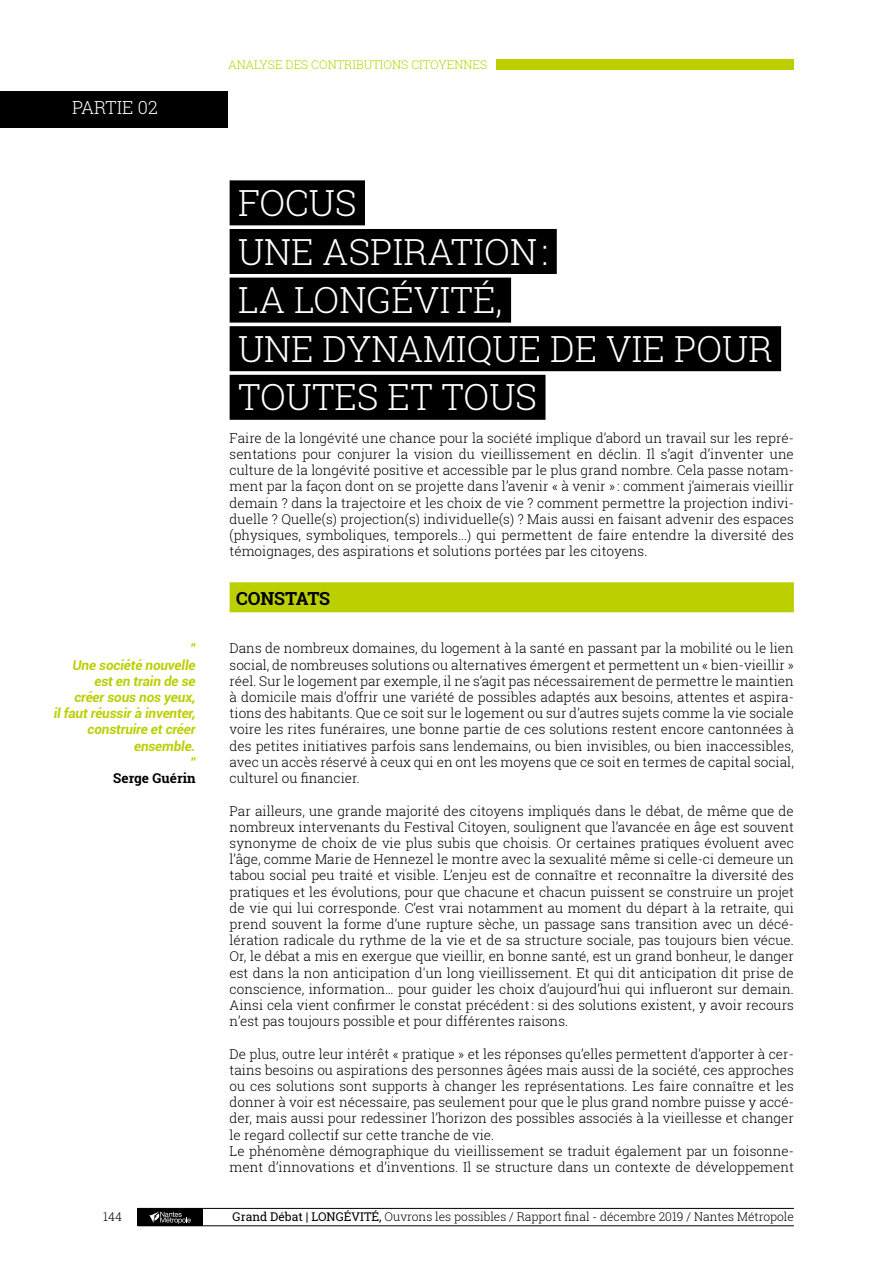
<style>
.page{position:relative;width:893px;height:1263px;background:#fff}
.page>*{position:absolute;margin:0;border:0;box-sizing:border-box;transform-origin:0 0}
.t1{font:300 36px/48.6px "Roboto Slab";color:#fff}
.t2{font:300 18px "Roboto Slab";color:#fff}
.t3{font:700 18px "Roboto Slab";color:#000}
.t4{font:300 13.5px/16.2px "Roboto Slab";color:#000;text-align:justify}
.t5{font:italic 700 13.5px/16.2px "Roboto";letter-spacing:-.01em;color:#bccf00;text-align:right}
.t6{font:700 13.5px "Roboto Slab";color:#000}
.t7{font:300 12px "Roboto Slab";color:#000}
.t8{font:300 12px "Roboto Slab";color:#bccf00}
.s1{font-weight:400}
</style>
<div class="page">
<div style="left:447px;top:59px;width:347px;height:10px;background:#bccf00"></div>
<div style="left:0;top:91px;width:228px;height:36px;background:#000"></div>
<hr style="left:138px;top:1208px;width:656px;height:1px;background:#000">
<hr style="left:138px;top:1225px;width:656px;height:1px;background:#000">
<div style="left:138px;top:1208px;width:65px;height:18px;background:#000"></div>
<svg style="left:149px;top:1211px;width:42px;height:13px"></svg>
<div style="left:228px;top:56px;width:268px;height:14px;background:#fff"></div>
<div style="left:230px;top:180px;width:135px;height:45px;background:#000"></div>
<div style="left:230px;top:229px;width:327px;height:45px;background:#000"></div>
<div style="left:230px;top:278px;width:281px;height:45px;background:#000"></div>
<div style="left:230px;top:326px;width:551px;height:45px;background:#000"></div>
<div style="left:230px;top:375px;width:315px;height:45px;background:#000"></div>
<div style="left:230px;top:582px;width:564px;height:30px;background:#bccf00"></div>
<h2 class="t2" style="left:72px;top:96px;width:87px">PARTIE 02</h2>
<p class="t5" style="left:54px;top:640px;width:143px">"<br>Une société nouvelle est en train de se<br>créer sous nos yeux,<br>il faut réussir à inventer, construire et créer ensemble.<br>"</p>
<p class="t6" style="left:113px;top:769px;width:84px">Serge Guérin</p>
<p class="t8" style="left:228px;top:56px;width:260px">ANALYSE DES CONTRIBUTIONS CITOYENNES</p>
<h1 class="t1" style="left:238px;top:178px;width:536px">FOCUS<br>UNE ASPIRATION:<br>LA LONGÉVITÉ,<br>UNE DYNAMIQUE DE VIE POUR<br>TOUTES ET TOUS</h1>
<p class="t4" style="left:230px;top:429px;width:566px">Faire de la longévité une chance pour la société implique d’abord un travail sur les repré&shy;sentations pour conjurer la vision du vieillissement en déclin. Il s’agit d’inventer une culture de la longévité positive et accessible par le plus grand nombre. Cela passe notam&shy;ment par la façon dont on se projette dans l’avenir « à venir » : comment j’aimerais vieillir demain ? dans la trajectoire et les choix de vie ? comment permettre la projection indivi&shy;duelle ? Quelle(s) projection(s) individuelle(s) ? Mais aussi en faisant advenir des espaces (physiques, symboliques, temporels...) qui permettent de faire entendre la diversité des témoignages, des aspirations et solutions portées par les citoyens.</p>
<h2 class="t3" style="left:236px;top:586px;width:96px">CONSTATS</h2>
<p class="t4" style="left:230px;top:640px;width:566px">Dans de nombreux domaines, du logement à la santé en passant par la mobilité ou le lien social, de nombreuses solutions ou alternatives émergent et permettent un « bien-vieillir » réel. Sur le logement par exemple, il ne s’agit pas nécessairement de permettre le maintien à domicile mais d’offrir une variété de possibles adaptés aux besoins, attentes et aspira&shy;tions des habitants. Que ce soit sur le logement ou sur d’autres sujets comme la vie sociale voire les rites funéraires, une bonne partie de ces solutions restent encore cantonnées à des petites initiatives parfois sans lendemains, ou bien invisibles, ou bien inaccessibles, avec un accès réservé à ceux qui en ont les moyens que ce soit en termes de capital social, culturel ou financier.</p>
<p class="t4" style="left:230px;top:802px;width:566px">Par ailleurs, une grande majorité des citoyens impliqués dans le débat, de même que de nombreux intervenants du Festival Citoyen, soulignent que l’avancée en âge est souvent synonyme de choix de vie plus subis que choisis. Or certaines pratiques évoluent avec l’âge, comme Marie de Hennezel le montre avec la sexualité même si celle-ci demeure un tabou social peu traité et visible. L’enjeu est de connaître et reconnaître la diversité des pratiques et les évolutions, pour que chacune et chacun puissent se construire un projet de vie qui lui corresponde. C’est vrai notamment au moment du départ à la retraite, qui prend souvent la forme d’une rupture sèche, un passage sans transition avec un décé&shy;lération radicale du rythme de la vie et de sa structure sociale, pas toujours bien vécue.<br>Or, le débat a mis en exergue que vieillir, en bonne santé, est un grand bonheur, le danger est dans la non anticipation d'un long vieillissement. Et qui dit anticipation dit prise de conscience, information… pour guider les choix d’aujourd’hui qui influeront sur demain.<br>Ainsi cela vient confirmer le constat précédent: si des solutions existent, y avoir recours n’est pas toujours possible et pour différentes raisons.</p>
<p class="t4" style="left:230px;top:1045px;width:566px;text-align:left">De plus, outre leur intérêt « pratique » et les réponses qu’elles permettent d’apporter à cer&shy;tains besoins ou aspirations des personnes âgées mais aussi de la société, ces approches ou ces solutions sont supports à changer les représentations. Les faire connaître et les donner à voir est nécessaire, pas seulement pour que le plus grand nombre puisse y accé&shy;der, mais aussi pour redessiner l’horizon des possibles associés à la vieillesse et changer le regard collectif sur cette tranche de vie.<br>Le phénomène démographique du vieillissement se traduit également par un foisonne&shy;ment d’innovations et d’inventions. Il se structure dans un contexte de développement</p>
<p class="t7" style="left:103px;top:1208px;width:20px">144</p>
<p class="t7" style="left:233px;top:1208px;width:563px"><span class="s1">Grand Débat | LONGÉVITÉ,</span> Ouvrons les possibles / Rapport final - décembre 2019 / Nantes Métropole</p>
</div>
